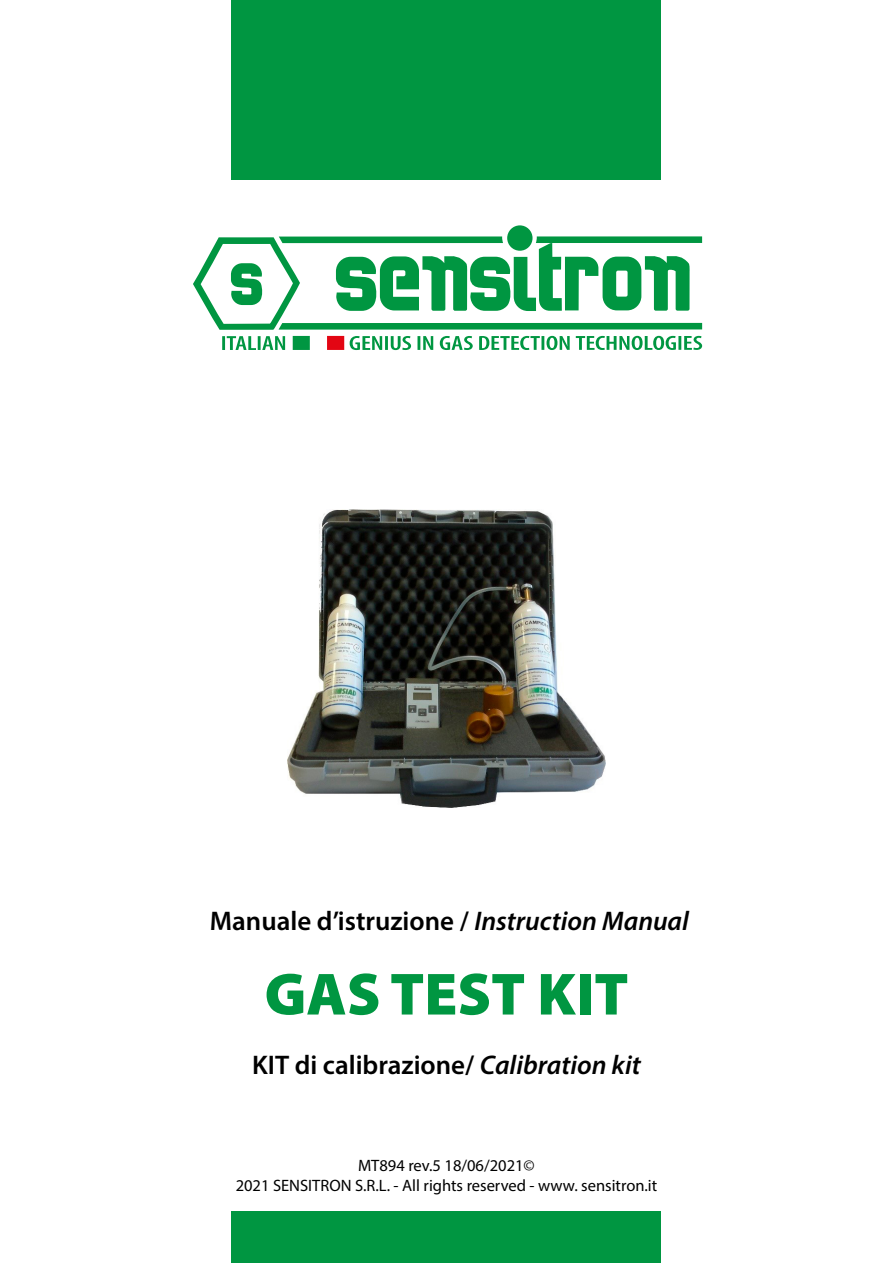
<style>
.page{position:relative;width:893px;height:1263px;background:#fff}
.page>*{position:absolute;margin:0;border:0;box-sizing:border-box;transform-origin:0 0}
.t1{font:900 60px "Myriad Pro";color:#009641}
.t2{font:600 27px "Myriad Pro";color:#000}
.t3{font:16.5px/19.8px "Myriad Pro";color:#000;text-align:center}
.s1{font-style:italic}
</style>
<div class="page">
<div style="left:232px;top:0;width:429px;height:179px;background:#009641"></div>
<div style="left:232px;top:1212px;width:429px;height:51px;background:#009641"></div>
<svg style="left:193px;top:225px;width:509px;height:125px"></svg>
<div style="left:293px;top:336px;width:17px;height:14px;background:#009641"></div>
<div style="left:310px;top:336px;width:17px;height:14px;background:#fff"></div>
<div style="left:327px;top:336px;width:17px;height:14px;background:#e30613"></div>
<img style="left:288px;top:509px;width:317px;height:298px">
<h2 class="t2" style="left:210px;top:904px;width:481px">Manuale d’istruzione / <span class="s1">Instruction Manual</span></h2>
<h1 class="t1" style="left:265px;top:954px;width:365px">GAS TEST KIT</h1>
<h2 class="t2" style="left:252px;top:1048px;width:390px">KIT di calibrazione/ <span class="s1">Calibration kit</span></h2>
<p class="t3" style="left:236px;top:1155px;width:423px">MT894 rev.5 18/06/2021©<br>2021 SENSITRON S.R.L. - All rights reserved - www. sensitron.it</p>
</div>
